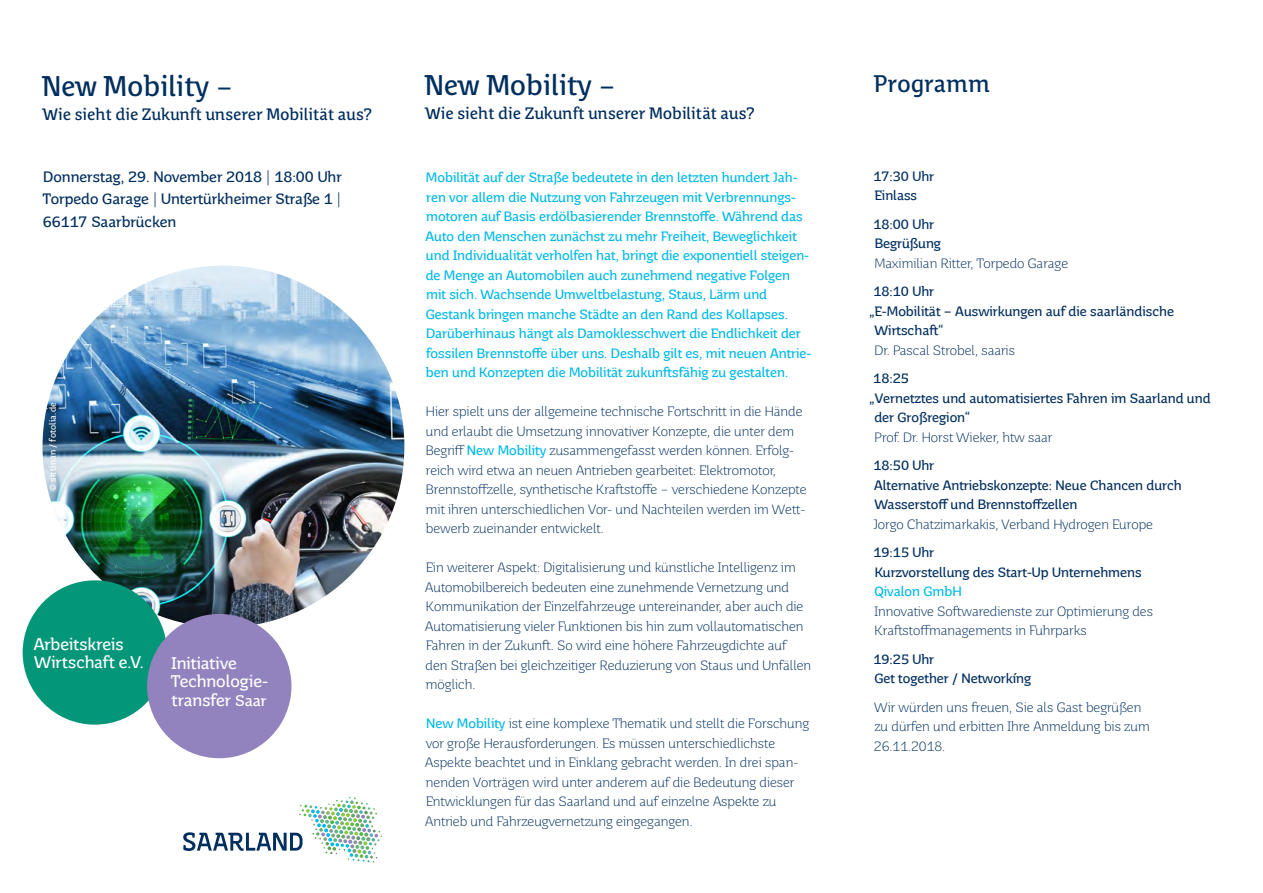
<style>
.page{position:relative;width:1263px;height:893px;background:#fff}
.page>*{position:absolute;margin:0;border:0;box-sizing:border-box;transform-origin:0 0}
.t1{font:28.5px "Saar Pro Headline";color:#002e5e}
.t2{font:24px "Saar Pro Headline";color:#002e5e}
.t3{font:16.8px/18.5px "Saar";color:#fff}
.t4{font:16.5px "Saar Pro Headline";color:#002e5e}
.t5{font:15px/22.5px "Saar";color:#002e5e;text-align:justify}
.t6{font:300 13.5px/19.5px "Saar Pro";color:#002e5e}
.t7{font:13.5px/19.5px "Saar";color:#00b9e7}
.t8{font:13.5px/19.5px "Saar";color:#002e5e}
.t9{font:13.5px "Saar Pro";color:#002e5e}
.t10{font:9px "Saar";letter-spacing:.02em;color:#fff}
.s1{font-family:"Saar";font-weight:400;color:#00b9e7}
.s2{font-size:15.6px}
</style>
<div class="page">
<svg style="left:183px;top:797px;width:199px;height:65px"></svg>
<img style="left:43px;top:266px;width:361px;height:361px;border-radius:181px">
<div style="left:23px;top:580px;width:144px;height:145px;background:#049679;border-radius:50%"></div>
<div style="left:147px;top:614px;width:144px;height:144px;background:#9283be;border-radius:50%"></div>
<h1 class="t1" style="left:42px;top:69px;width:193px">New Mobility –</h1>
<p class="t4" style="left:42px;top:104px;width:331px">Wie sieht die Zukunft unserer Mobilität aus?</p>
<h1 class="t1" style="left:425px;top:68px;width:193px">New Mobility –</h1>
<p class="t4" style="left:425px;top:103px;width:331px">Wie sieht die Zukunft unserer Mobilität aus?</p>
<p class="t5" style="left:43px;top:165px;width:301px">Donnerstag, 29. November 2018 | 18:00 Uhr Torpedo Garage | Untertürkheimer Straße 1 | 66117 Saarbrücken</p>
<p class="t7" style="left:425px;top:168px;width:387px">Mobilität auf der Straße bedeutete in den letzten hundert Jah&shy;ren vor allem die Nutzung von Fahrzeugen mit Verbrennungs&shy;motoren auf Basis erdölbasierender Brennstoffe. Während das Auto den Menschen zunächst zu mehr Freiheit, Beweglichkeit und Individualität verholfen hat, bringt die exponentiell steigen&shy;de Menge an Automobilen auch zunehmend negative Folgen mit sich. Wachsende Umweltbelastung, Staus, Lärm und Gestank bringen manche Städte an den Rand des Kollapses.<br>Darüberhinaus hängt als Damoklesschwert die Endlichkeit der fossilen Brennstoffe über uns. Deshalb gilt es, mit neuen Antrie&shy;ben und Konzepten die Mobilität zukunftsfähig zu gestalten.</p>
<p class="t6" style="left:426px;top:402px;width:382px">Hier spielt uns der allgemeine technische Fortschritt in die Hände und erlaubt die Umsetzung innovativer Konzepte, die unter dem Begriff <span class="s1">New Mobility</span> zusammengefasst werden können. Erfolg&shy;reich wird etwa an neuen Antrieben gearbeitet: Elektromotor, Brennstoffzelle, synthetische Kraftstoffe – verschiedene Konzepte mit ihren unterschiedlichen Vor- und Nachteilen werden im Wett&shy;bewerb zueinander entwickelt.</p>
<p class="t6" style="left:425px;top:558px;width:387px">Ein weiterer Aspekt: Digitalisierung und künstliche Intelligenz im Automobilbereich bedeuten eine zunehmende Vernetzung und Kommunikation der Einzelfahrzeuge untereinander, aber auch die Automatisierung vieler Funktionen bis hin zum vollautomatischen Fahren in der Zukunft. So wird eine höhere Fahrzeugdichte auf<br>den Straßen bei gleichzeitiger Reduzierung von Staus und Unfällen möglich.</p>
<p class="t6" style="left:425px;top:714px;width:386px"><span class="s1">New Mobility</span> ist eine komplexe Thematik und stellt die Forschung vor große Herausforderungen. Es müssen unterschiedlichste Aspekte beachtet und in Einklang gebracht werden. In drei span&shy;nenden Vorträgen wird unter anderem auf die Bedeutung dieser Entwicklungen für das Saarland und auf einzelne Aspekte zu Antrieb und Fahrzeugvernetzung eingegangen.</p>
<p class="t10" style="left:47px;top:491px;width:90px;rotate:-90deg">© sittinan / fotolia.de</p>
<p class="t3" style="left:34px;top:635px;width:111px">Arbeitskreis<br>Wirtschaft e.V.</p>
<p class="t3" style="left:171px;top:654px;width:99px">Initiative<br>Technologie&shy;transfer <span class="s2">Saar</span></p>
<h2 class="t2" style="left:874px;top:70px;width:118px">Programm</h2>
<p class="t8" style="left:873px;top:166px;width:62px">17:30 Uhr<br>Einlass</p>
<p class="t8" style="left:873px;top:214px;width:69px">18:00 Uhr<br>Begrüßung</p>
<p class="t6" style="left:874px;top:253px;width:195px">Maximilian Ritter, Torpedo Garage</p>
<p class="t8" style="left:873px;top:282px;width:62px">18:10 Uhr</p>
<p class="t8" style="left:869px;top:301px;width:306px">„E-Mobilität – Auswirkungen auf die saarländische</p>
<p class="t8" style="left:874px;top:321px;width:70px">Wirtschaft“</p>
<p class="t6" style="left:874px;top:340px;width:142px">Dr. Pascal Strobel, saaris</p>
<p class="t9" style="left:873px;top:370px;width:37px">18:25</p>
<p class="t8" style="left:874px;top:388px;width:338px;text-indent:-5px">„Vernetztes und automatisiertes Fahren im Saarland und der Großregion“</p>
<p class="t6" style="left:874px;top:427px;width:179px">Prof. Dr. Horst Wieker, htw saar</p>
<p class="t8" style="left:873px;top:456px;width:310px">18:50 Uhr<br>Alternative Antriebskonzepte: Neue Chancen durch<br>Wasserstoff und Brennstoffzellen</p>
<p class="t6" style="left:874px;top:514px;width:281px">Jorgo Chatzimarkakis, Verband Hydrogen Europe</p>
<p class="t8" style="left:873px;top:543px;width:270px">19:15 Uhr<br>Kurzvorstellung des Start-Up Unternehmens</p>
<p class="t7" style="left:874px;top:582px;width:89px">Qivalon GmbH</p>
<p class="t6" style="left:874px;top:601px;width:280px">Innovative Softwaredienste zur Optimierung des<br>Kraftstoffmanagements in Fuhrparks</p>
<p class="t8" style="left:873px;top:649px;width:159px">19:25 Uhr<br>Get together / Networkíng</p>
<p class="t6" style="left:874px;top:697px;width:277px">Wir würden uns freuen, Sie als Gast begrüßen zu dürfen und erbitten Ihre Anmeldung bis zum<br>26.11.2018.</p>
</div>
